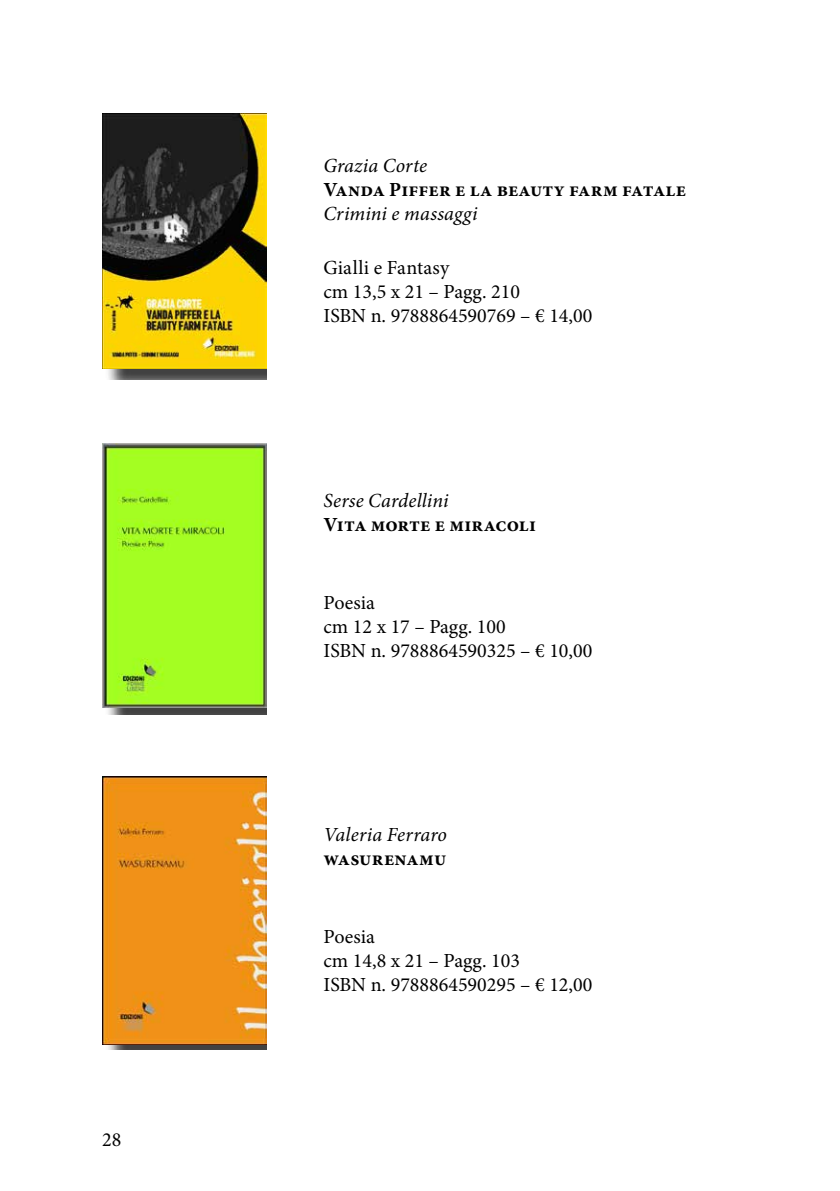
<style>
.page{position:relative;width:840px;height:1191px;background:#fff}
.page>*{position:absolute;margin:0;border:0;box-sizing:border-box;transform-origin:0 0}
.t1{font:20px/24px "Minion Pro";color:#000}
.t2{font:700 20px "Minion Pro";letter-spacing:.005em;color:#000}
.t3{font:italic 20px "Minion Pro";letter-spacing:.005em;color:#000}
</style>
<div class="page">
<img style="left:102px;top:776px;width:164px;height:268px">
<div style="left:105px;top:446px;width:161px;height:268px;background:#000;opacity:.75"></div>
<img style="left:102px;top:443px;width:164px;height:265px">
<div style="left:105px;top:116px;width:161px;height:264px;background:#000;opacity:.75"></div>
<img style="left:102px;top:113px;width:164px;height:256px">
<p class="t1" style="left:102px;top:1127px;width:21px">28</p>
<p class="t3" style="left:323px;top:152px;width:105px">Grazia Corte</p>
<p class="t2" style="left:323px;top:176px;width:364px">Vanda Piffer e la beauty farm fatale</p>
<p class="t3" style="left:323px;top:200px;width:155px">Crimini e massaggi</p>
<p class="t1" style="left:323px;top:256px;width:270px">Gialli e Fantasy<br>cm 13,5 x 21 – Pagg. 210<br>ISBN n. 9788864590769 – € 14,00</p>
<p class="t3" style="left:323px;top:487px;width:126px">Serse Cardellini</p>
<p class="t2" style="left:323px;top:510px;width:214px">Vita morte e miracoli</p>
<p class="t1" style="left:323px;top:590px;width:270px">Poesia<br>cm 12 x 17 – Pagg. 100<br>ISBN n. 9788864590325 – € 10,00</p>
<p class="t3" style="left:323px;top:821px;width:125px">Valeria Ferraro</p>
<p class="t2" style="left:323px;top:845px;width:124px">wasurenamu</p>
<p class="t1" style="left:323px;top:925px;width:270px">Poesia<br>cm 14,8 x 21 – Pagg. 103<br>ISBN n. 9788864590295 – € 12,00</p>
</div>
